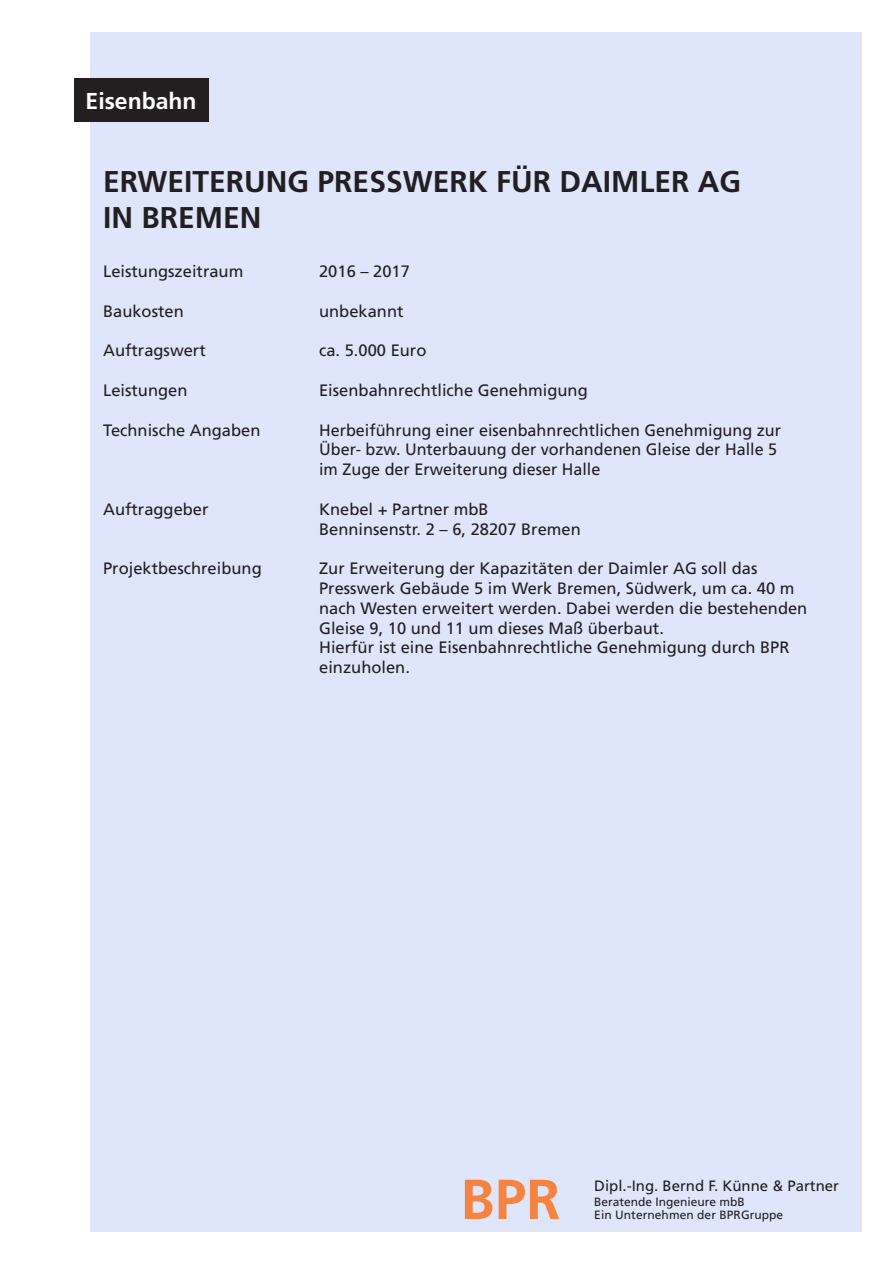
<style>
.page{position:relative;width:893px;height:1263px;background:#fff}
.page>*{position:absolute;margin:0;border:0;box-sizing:border-box;transform-origin:0 0}
.t1{font:700 56.25px "Frutiger LT Std";color:#f58441}
.t2{font:700 30px/36px "Frutiger LT Std";color:#231f20}
.t3{font:700 22.95px "Frutiger LT Std";color:#fff}
.t4{font:16.5px/19.8px "Frutiger LT Std";color:#231f20}
.t5{font:15px "Frutiger LT Std";color:#231f20}
.t6{font:12px "Frutiger LT Std";letter-spacing:.005em;color:#231f20}
</style>
<div class="page">
<div style="left:90px;top:32px;width:771px;height:1200px;background:#dfe6fc"></div>
<div style="left:74px;top:79px;width:134px;height:43px;background:#231f20"></div>
<p class="t3" style="left:86px;top:88px;width:113px">Eisenbahn</p>
<p class="t2" style="left:103px;top:163px;width:639px">ERWEITERUNG PRESSWERK FÜR DAIMLER AG<br>IN BREMEN</p>
<p class="t4" style="left:103px;top:262px;width:142px">Leistungszeitraum</p>
<p class="t4" style="left:319px;top:262px;width:92px">2016 – 2017</p>
<p class="t4" style="left:103px;top:301px;width:82px">Baukosten</p>
<p class="t4" style="left:319px;top:301px;width:86px">unbekannt</p>
<p class="t4" style="left:103px;top:341px;width:104px">Auftragswert</p>
<p class="t4" style="left:319px;top:341px;width:109px">ca. 5.000 Euro</p>
<p class="t4" style="left:103px;top:380px;width:86px">Leistungen</p>
<p class="t4" style="left:319px;top:380px;width:270px">Eisenbahnrechtliche Genehmigung</p>
<p class="t4" style="left:103px;top:420px;width:159px">Technische Angaben</p>
<p class="t4" style="left:319px;top:420px;width:463px">Herbeiführung einer eisenbahnrechtlichen Genehmigung zur<br>Über- bzw. Unterbauung der vorhandenen Gleise der Halle 5 im Zuge der Erweiterung dieser Halle</p>
<p class="t4" style="left:103px;top:499px;width:107px">Auftraggeber</p>
<p class="t4" style="left:319px;top:499px;width:263px">Knebel + Partner mbB<br>Benninsenstr. 2 – 6, 28207 Bremen</p>
<p class="t4" style="left:103px;top:559px;width:160px">Projektbeschreibung</p>
<p class="t4" style="left:319px;top:559px;width:490px">Zur Erweiterung der Kapazitäten der Daimler AG soll das Presswerk Gebäude 5 im Werk Bremen, Südwerk, um ca. 40 m nach Westen erweitert werden. Dabei werden die bestehenden Gleise 9, 10 und 11 um dieses Maß überbaut.<br>Hierfür ist eine Eisenbahnrechtliche Genehmigung durch BPR einzuholen.</p>
<p class="t1" style="left:460px;top:1166px;width:102px">BPR</p>
<p class="t5" style="left:594px;top:1177px;width:246px">Dipl.-Ing. Bernd F. Künne &amp; Partner</p>
<p class="t6" style="left:594px;top:1194px;width:152px">Beratende Ingenieure mbB</p>
<p class="t6" style="left:594px;top:1208px;width:191px">Ein Unternehmen der BPRGruppe</p>
</div>
